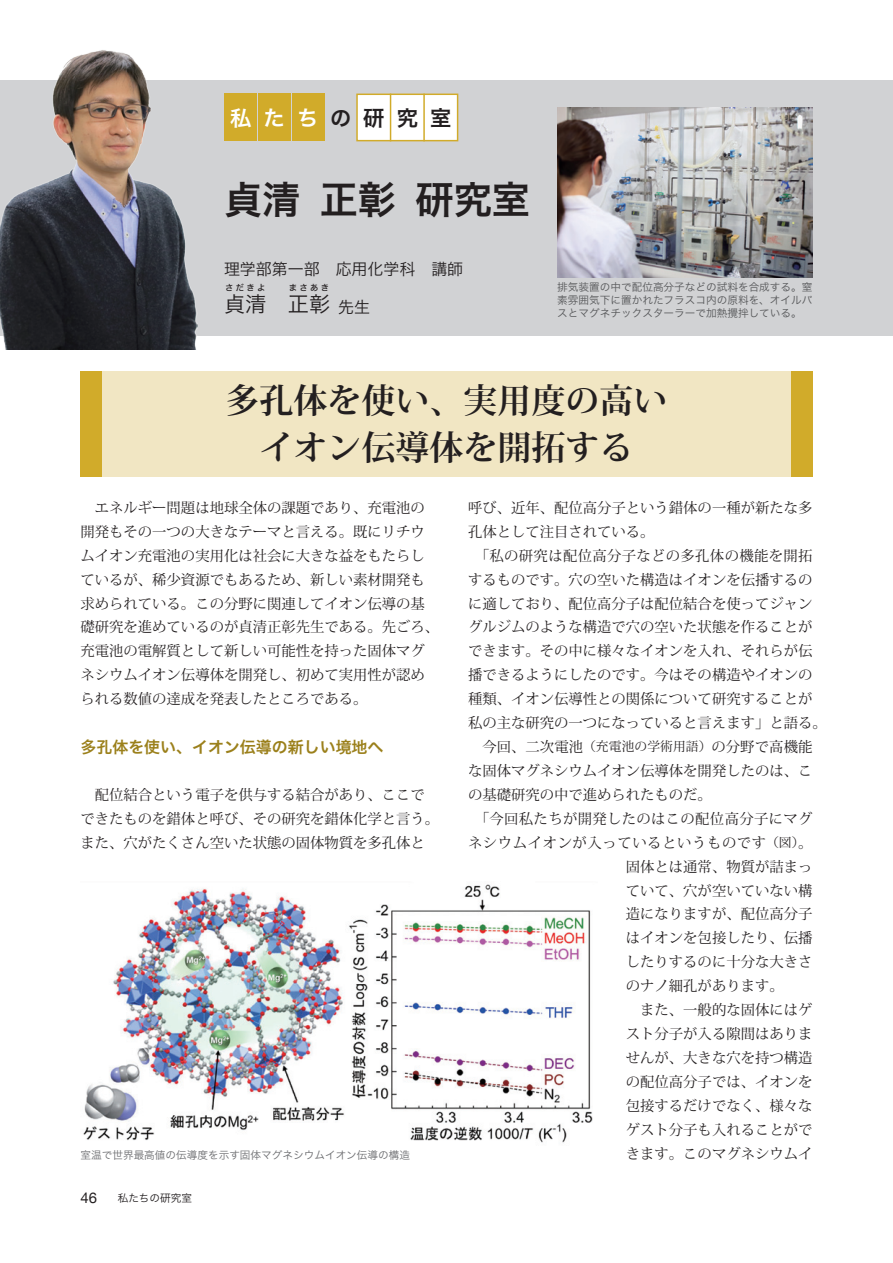
<style>
.page{position:relative;width:893px;height:1263px;background:#fff}
.page>*{position:absolute;margin:0;border:0;box-sizing:border-box;transform-origin:0 0}
.t1{font:38.25px "Hira Kaku Pro N W6";color:#231f20}
.t2{font:700 34.05px/46.8px "Koz Min Pr 6 N";color:#231f20;text-align:center}
.t3{font:21.3px "Hira Kaku Pro N W6";letter-spacing:.575em;color:#231f20}
.t4{font:21.3px "Hira Kaku Pro N W3";color:#231f20}
.t5{font:15.9px "Hira Kaku Pro N W6";color:#9b801b}
.t6{font:15.9px "Hira Kaku Pro N W3";color:#231f20}
.t7{font:14.85px "Helvetica Neue";color:#231f20}
.t8{font:14.4px/23.9px "Koz Min Pr 6 N";color:#231f20}
.t9{font:10.65px/12.8px "Hira Kaku Pro W3";color:#57585a;text-align:justify}
.t10{font:10.65px "Hira Kaku Pro W3";color:#6c6d70}
.t11{font:10.65px "Hira Kaku Pro W3";color:#231f20}
.t12{font:9px "Hira Kaku Pro N W3";letter-spacing:.175em;color:#231f20}
.s1{color:#fff}
.s2{font-size:21.3px}
.s3{font-size:12.75px}
</style>
<div class="page">
<div style="left:0;top:81px;width:893px;height:255px;background:#d1d2d4"></div>
<div style="left:81px;top:371px;width:731px;height:105px;background:#f1e6c3"></div>
<div style="left:791px;top:371px;width:21px;height:105px;background:#d1ab2a"></div>
<div style="left:81px;top:371px;width:21px;height:105px;background:#d1ab2a"></div>
<img style="left:0;top:50px;width:197px;height:300px">
<div style="left:357px;top:94px;width:101px;height:47px;background:#fff"></div>
<div style="left:356px;top:94px;width:102px;height:47px;border:1px solid #d1ab2a"></div>
<hr style="left:390px;top:94px;width:1px;height:47px;background:#d1ab2a">
<hr style="left:423px;top:94px;width:2px;height:47px;background:#d1ab2a">
<div style="left:224px;top:94px;width:32px;height:47px;background:#d1ab2a"></div>
<div style="left:258px;top:94px;width:32px;height:47px;background:#d1ab2a"></div>
<div style="left:292px;top:94px;width:32px;height:47px;background:#d1ab2a"></div>
<img style="left:83px;top:884px;width:510px;height:259px">
<img style="left:557px;top:107px;width:255px;height:170px">
<h3 class="t3" style="left:230px;top:98px;width:223px"><span class="s1">私たち</span>の研究室</h3>
<h1 class="t1" style="left:224px;top:165px;width:308px">貞清正彰研究室</h1>
<p class="t6" style="left:224px;top:255px;width:241px">理学部第一部　応用化学科　講師</p>
<h3 class="t4" style="left:224px;top:285px;width:87px">貞清 正</h3>
<p class="t12" style="left:225px;top:280px;width:42px">さだきよ</p>
<p class="t12" style="left:289px;top:280px;width:42px">まさあき</p>
<p class="t6" style="left:309px;top:293px;width:63px"><span class="s2">彰</span>先生</p>
<p class="t9" style="left:557px;top:280px;width:257px">排気装置の中で配位高分子などの試料を合成する。窒素雰囲気下に置かれたフラスコ内の原料を、オイルバスとマグネチックスターラーで加熱攪拌している。</p>
<h2 class="t2" style="left:225px;top:378px;width:444px">多孔体を使い、実用度の高いイオン伝導体を開拓する</h2>
<p class="t8" style="left:81px;top:496px;width:360px">　エネルギー問題は地球全体の課題であり、充電池の開発もその一つの大きなテーマと言える。既にリチウムイオン充電池の実用化は社会に大きな益をもたらしているが、稀少資源でもあるため、新しい素材開発も求められている。この分野に関連してイオン伝導の基礎研究を進めているのが貞清正彰先生である。先ごろ、充電池の電解質として新しい可能性を持った固体マグネシウムイオン伝導体を開発し、初めて実用性が認められる数値の達成を発表したところである。</p>
<p class="t5" style="left:81px;top:733px;width:304px">多孔体を使い、イオン伝導の新しい境地へ</p>
<p class="t8" style="left:81px;top:783px;width:360px">　配位結合という電子を供与する結合があり、ここでできたものを錯体と呼び、その研究を錯体化学と言う。また、穴がたくさん空いた状態の固体物質を多孔体と</p>
<p class="t10" style="left:81px;top:1145px;width:331px">室温で世界最高値の伝導度を示す固体マグネシウムイオン伝導の構造</p>
<p class="t7" style="left:81px;top:1187px;width:18px">46</p>
<p class="t11" style="left:118px;top:1189px;width:76px">私たちの研究室</p>
<p class="t8" style="left:468px;top:496px;width:360px">呼び、近年、配位高分子という錯体の一種が新たな多孔体として注目されている。<br>　「私の研究は配位高分子などの多孔体の機能を開拓するものです。穴の空いた構造はイオンを伝播するのに適しており、配位高分子は配位結合を使ってジャングルジムのような構造で穴の空いた状態を作ることができます。その中に様々なイオンを入れ、それらが伝播できるようにしたのです。今はその構造やイオンの種類、イオン伝導性との関係について研究することが私の主な研究の一つになっていると言えます」と語る。　今回、二次電池<span class="s3">（充電池の学術用語）</span>の分野で高機能な固体マグネシウムイオン伝導体を開発したのは、この基礎研究の中で進められたものだ。<br>　「今回私たちが開発したのはこの配位高分子にマグネシウムイオンが入っているというものです<span class="s3">（図）</span>。</p>
<p class="t8" style="left:626px;top:855px;width:188px">固体とは通常、物質が詰まっていて、穴が空いていない構造になりますが、配位高分子はイオンを包接したり、伝播したりするのに十分な大きさのナノ細孔があります。<br>　また、一般的な固体にはゲスト分子が入る隙間はありませんが、大きな穴を持つ構造の配位高分子では、イオンを包接するだけでなく、様々なゲスト分子も入れることができます。このマグネシウムイ</p>
</div>
